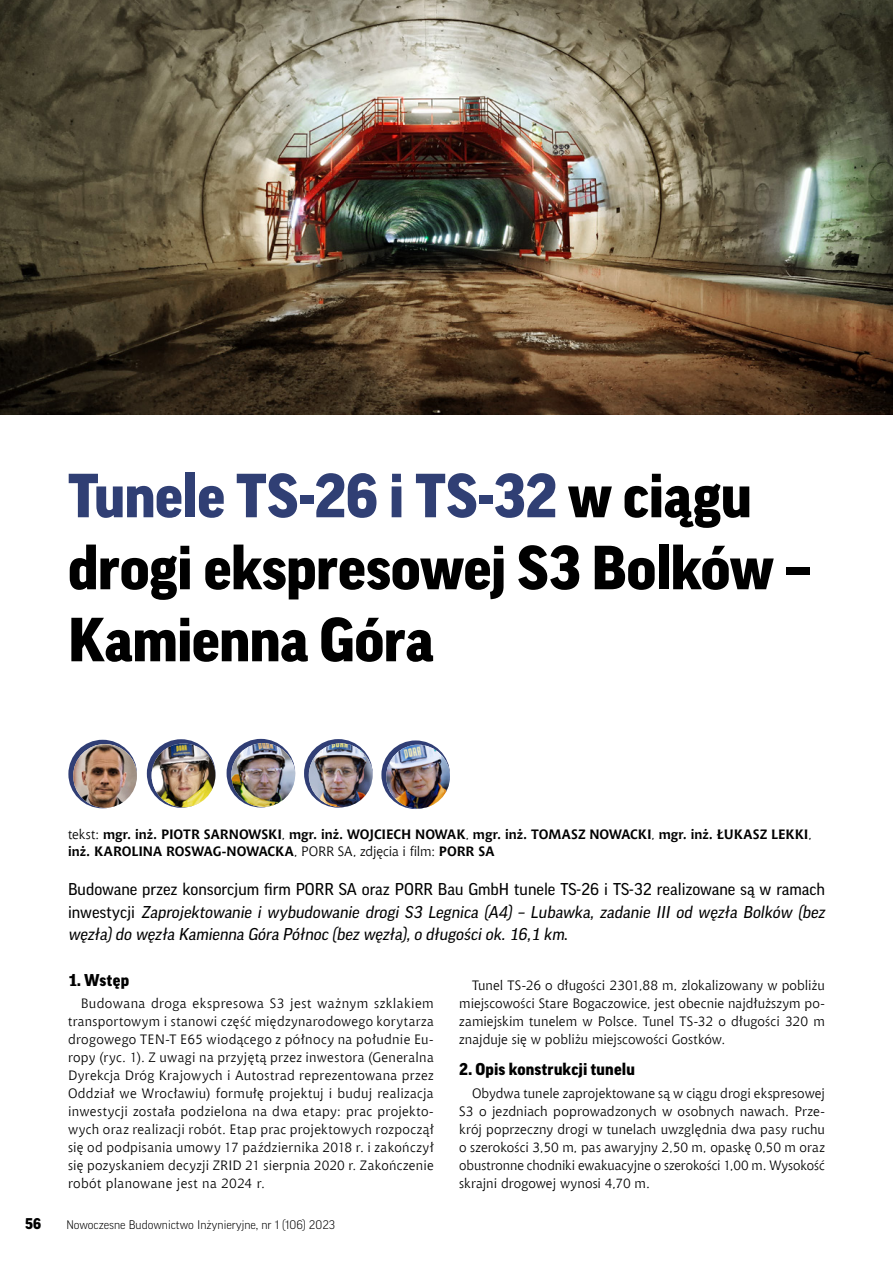
<style>
.page{position:relative;width:893px;height:1263px;background:#fff}
.page>*{position:absolute;margin:0;border:0;box-sizing:border-box;transform-origin:0 0}
.srodtytuly{font:900 60px/72px "Good Pro";letter-spacing:-.01em;color:#000}
.lead{font:italic 16.5px/22.5px "Good Pro";color:#000}
.srodtytuly-2{font:900 16.5px "Good Pro";letter-spacing:.01em;color:#000}
.t1{font:900 15px "Good Pro";color:#000}
.text_podstawowy{font:13.5px/18px "Chianti EU";letter-spacing:.01em;color:#000;text-align:justify}
.autor_nastepny{font:700 13.5px/16.2px "Chianti EU";letter-spacing:-.005em;color:#000}
.t2{font:300 12px "Good Pro";color:#000}
.s1{color:#303f74}
.s2{font-weight:400}
.s3{font-style:normal}
</style>
<div class="page">
<img style="left:0;top:0;width:893px;height:414px">
<svg style="left:68px;top:740px;width:69px;height:68px"></svg>
<img style="left:73px;top:744px;width:64px;height:64px;border-radius:32px">
<svg style="left:147px;top:739px;width:68px;height:69px"></svg>
<img style="left:152px;top:743px;width:63px;height:64px;border-radius:32px">
<div style="left:227px;top:739px;width:68px;height:68px;background:#303e75;border-radius:50%"></div>
<img style="left:231px;top:743px;width:64px;height:64px;border-radius:32px">
<svg style="left:304px;top:739px;width:69px;height:69px"></svg>
<img style="left:309px;top:743px;width:64px;height:64px;border-radius:32px">
<svg style="left:381px;top:740px;width:69px;height:69px"></svg>
<img style="left:386px;top:745px;width:64px;height:63px;border-radius:32px">
<p class="srodtytuly" style="left:68px;top:460px;width:745px"><span class="s1">Tunele TS-26 i TS-32</span> w ciągu drogi ekspresowej S3 Bolków –<br>Kamienna Góra</p>
<p class="t1" style="left:25px;top:1215px;width:17px">56</p>
<p class="autor_nastepny" style="left:68px;top:827px;width:745px"><span class="s2">tekst:</span> mgr. inż. PIOTR SARNOWSKI<span class="s2">,</span> mgr. inż. WOJCIECH NOWAK<span class="s2">,</span> mgr. inż. TOMASZ NOWACKI<span class="s2">,</span> mgr. inż. ŁUKASZ LEKKI<span class="s2">, </span>inż. KAROLINA ROSWAG-NOWACKA<span class="s2">, PORR SA, zdjęcia i film:</span> PORR SA</p>
<p class="lead" style="left:68px;top:878px;width:761px"><span class="s3">Budowane przez konsorcjum firm PORR SA oraz PORR Bau GmbH tunele TS-26 i TS-32 realizowane są w ramach i n w e s t y cj i</span> Zaprojektowanie i wybudowanie drogi S3 Legnica (A4) – Lubawka, zadanie III od węzła Bolków (bez węzła) do węzła Kamienna Góra Północ (bez węzła),o długościok.16,1 km<span class="s3">.</span></p>
<p class="srodtytuly-2" style="left:68px;top:970px;width:63px">1. Wstęp</p>
<p class="text_podstawowy" style="left:68px;top:994px;width:367px;text-indent:13px">Budowana droga ekspresowa S3 jest ważnym szklakiem transportowym i stanowi część międzynarodowego korytarza drogowego TEN-T E65 wiodącego z północy na południe Eu&shy;ropy (ryc. 1). Z uwagi na przyjętą przez inwestora (Generalna Dyrekcja Dróg Krajowych i Autostrad reprezentowana przez Oddział we Wrocławiu) formułę projektuj i buduj realizacja inwestycji została podzielona na dwa etapy: prac projekto&shy;wych oraz realizacji robót. Etap prac projektowych rozpoczął się od podpisania umowy 17 października 2018 r. i zakończył się pozyskaniem decyzji ZRID 21 sierpnia 2020 r. Zakończenie robót planowane jest na 2024 r.</p>
<p class="t2" style="left:66px;top:1218px;width:270px">Nowoczesne Budownictwo Inżynieryjne, nr 1 (106) 2023</p>
<p class="text_podstawowy" style="left:459px;top:976px;width:367px;text-indent:13px">Tunel TS-26 o długości 2301,88 m, zlokalizowany w pobliżu miejscowości Stare Bogaczowice, jest obecnie najdłuższym po&shy;zamiejskim tunelem w Polsce. Tunel TS-32 o długości 320 m znajduje się w pobliżu miejscowości Gostków.</p>
<p class="srodtytuly-2" style="left:459px;top:1060px;width:177px">2. Opis konstrukcji tunelu</p>
<p class="text_podstawowy" style="left:459px;top:1084px;width:367px;text-indent:13px">Obydwa tunele zaprojektowane są w ciągu drogi ekspresowej S3 o jezdniach poprowadzonych w osobnych nawach. Prze&shy;krój poprzeczny drogi w tunelach uwzględnia dwa pasy ruchu o szerokości 3,50 m, pas awaryjny 2,50 m, opaskę 0,50 m oraz obustronne chodniki ewakuacyjne o szerokości 1,00 m. Wysokość skrajni drogowej wynosi 4,70 m.</p>
</div>
